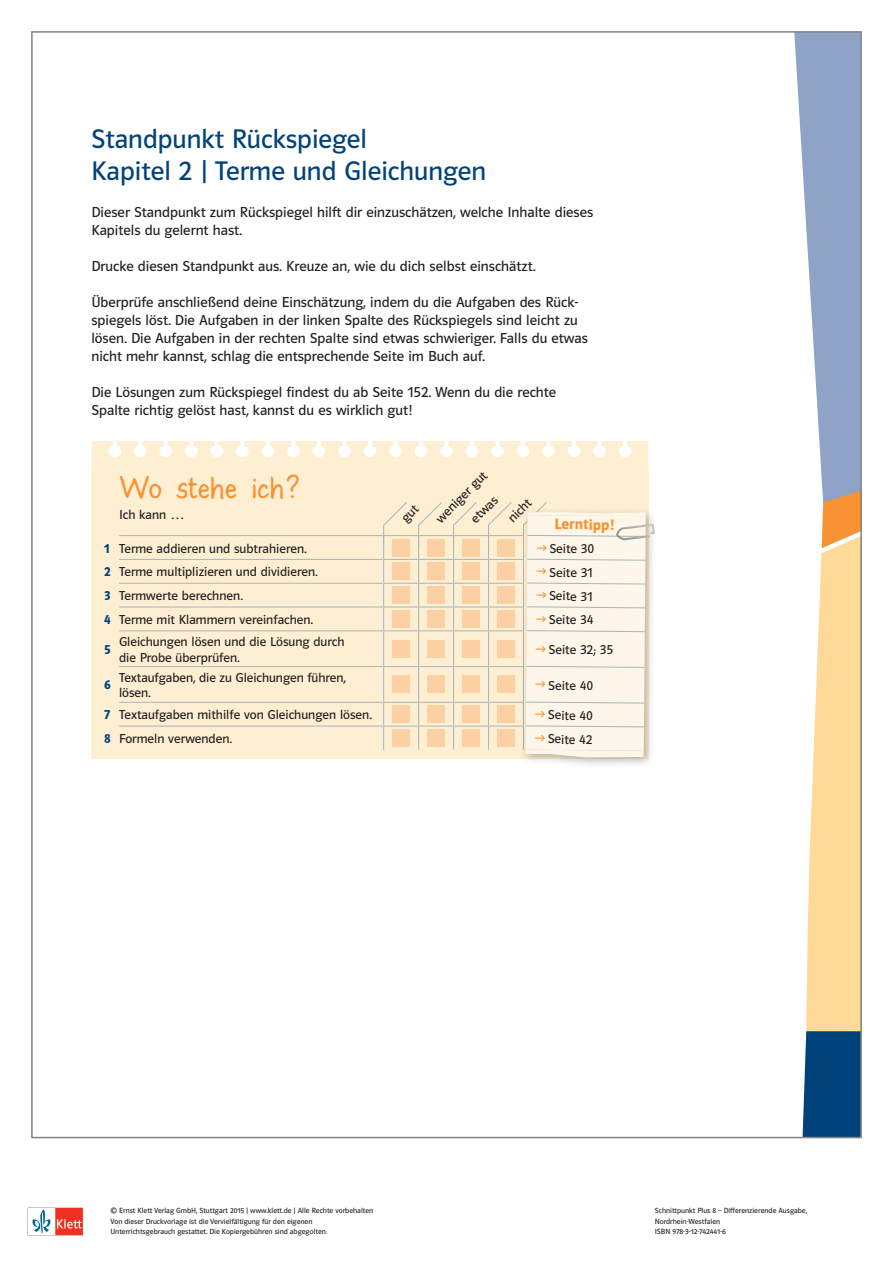
<style>
.page{position:relative;width:893px;height:1263px;background:#fff}
.page>*{position:absolute;margin:0;border:0;box-sizing:border-box;transform-origin:0 0}
.t1{font:34.5px "Hand Druck Schrift";letter-spacing:.01em;color:#f79332}
.t2{font:27px/32.4px "Polo MA11 K Buch";color:#00437a}
.t3{font:15.3px "Polo MA11 K Hfett";letter-spacing:-.01em;color:#f79332}
.t4{font:14.55px/18px "Polo MA11 K Buch";color:#231f20}
.t5{font:13.05px/23.9px "Polo MA11 K Buch";color:#231f20}
.t6{font:13.05px "Polo MA11 K Hfett";color:#00437a}
.t7{font:7.5px/10.1px "Polo ST11 K Buch";color:#231f20}
.s1{font-family:"Polo MA11 K Hfett";color:#00437a}
</style>
<div class="page">
<svg style="left:32px;top:1208px;width:51px;height:27px"></svg>
<svg style="left:794px;top:34px;width:65px;height:1101px"></svg>
<div style="left:91px;top:469px;width:557px;height:289px;background:#feefd2"></div>
<svg style="left:91px;top:441px;width:557px;height:28px"></svg>
<hr style="left:119px;top:666px;width:265px;height:1px;background:#a7b6be">
<hr style="left:384px;top:666px;width:35px;height:1px;background:#a7b6be">
<hr style="left:419px;top:666px;width:35px;height:1px;background:#a7b6be">
<hr style="left:454px;top:666px;width:34px;height:1px;background:#a7b6be">
<hr style="left:488px;top:666px;width:36px;height:1px;background:#a7b6be">
<hr style="left:119px;top:702px;width:265px;height:1px;background:#a7b6be">
<hr style="left:119px;top:726px;width:265px;height:1px;background:#a7b6be">
<hr style="left:384px;top:726px;width:35px;height:1px;background:#a7b6be">
<hr style="left:419px;top:726px;width:35px;height:1px;background:#a7b6be">
<hr style="left:454px;top:726px;width:34px;height:1px;background:#a7b6be">
<hr style="left:488px;top:726px;width:36px;height:1px;background:#a7b6be">
<hr style="left:119px;top:535px;width:264px;height:1px;background:#a7b6be">
<hr style="left:419px;top:535px;width:35px;height:1px;background:#a7b6be">
<hr style="left:454px;top:535px;width:34px;height:1px;background:#a7b6be">
<hr style="left:488px;top:535px;width:36px;height:1px;background:#a7b6be">
<hr style="left:119px;top:559px;width:265px;height:1px;background:#a7b6be">
<hr style="left:419px;top:559px;width:35px;height:1px;background:#a7b6be">
<hr style="left:454px;top:559px;width:34px;height:1px;background:#a7b6be">
<hr style="left:488px;top:559px;width:36px;height:1px;background:#a7b6be">
<hr style="left:119px;top:583px;width:265px;height:1px;background:#a7b6be">
<hr style="left:419px;top:583px;width:35px;height:1px;background:#a7b6be">
<hr style="left:454px;top:583px;width:34px;height:1px;background:#a7b6be">
<hr style="left:488px;top:583px;width:36px;height:1px;background:#a7b6be">
<hr style="left:119px;top:607px;width:265px;height:1px;background:#a7b6be">
<hr style="left:419px;top:607px;width:35px;height:1px;background:#a7b6be">
<hr style="left:454px;top:607px;width:34px;height:1px;background:#a7b6be">
<hr style="left:488px;top:607px;width:36px;height:1px;background:#a7b6be">
<hr style="left:119px;top:630px;width:265px;height:1px;background:#a7b6be">
<hr style="left:384px;top:630px;width:35px;height:1px;background:#a7b6be">
<hr style="left:383px;top:631px;width:1px;height:35px;background:#a7b6be">
<hr style="left:419px;top:630px;width:35px;height:1px;background:#a7b6be">
<hr style="left:418px;top:631px;width:1px;height:35px;background:#a7b6be">
<hr style="left:454px;top:630px;width:34px;height:1px;background:#a7b6be">
<hr style="left:453px;top:631px;width:1px;height:35px;background:#a7b6be">
<hr style="left:488px;top:630px;width:36px;height:1px;background:#a7b6be">
<hr style="left:488px;top:631px;width:1px;height:35px;background:#a7b6be">
<hr style="left:383px;top:667px;width:1px;height:35px;background:#a7b6be">
<hr style="left:418px;top:667px;width:1px;height:35px;background:#a7b6be">
<hr style="left:453px;top:667px;width:1px;height:35px;background:#a7b6be">
<hr style="left:488px;top:667px;width:1px;height:35px;background:#a7b6be">
<hr style="left:384px;top:702px;width:35px;height:1px;background:#a7b6be">
<hr style="left:419px;top:702px;width:35px;height:1px;background:#a7b6be">
<hr style="left:454px;top:702px;width:34px;height:1px;background:#a7b6be">
<hr style="left:488px;top:702px;width:36px;height:1px;background:#a7b6be">
<svg style="left:383px;top:703px;width:1px;height:47px"></svg>
<svg style="left:418px;top:703px;width:1px;height:47px"></svg>
<svg style="left:453px;top:703px;width:1px;height:47px"></svg>
<svg style="left:488px;top:703px;width:1px;height:47px"></svg>
<div style="left:428px;top:539px;width:17px;height:17px;background:#fdd0a4"></div>
<div style="left:463px;top:539px;width:17px;height:17px;background:#fdd0a4"></div>
<div style="left:497px;top:539px;width:17px;height:17px;background:#fdd0a4"></div>
<div style="left:428px;top:563px;width:17px;height:17px;background:#fdd0a4"></div>
<div style="left:463px;top:563px;width:17px;height:17px;background:#fdd0a4"></div>
<div style="left:497px;top:563px;width:17px;height:17px;background:#fdd0a4"></div>
<div style="left:428px;top:587px;width:17px;height:17px;background:#fdd0a4"></div>
<div style="left:463px;top:587px;width:17px;height:17px;background:#fdd0a4"></div>
<div style="left:497px;top:587px;width:17px;height:17px;background:#fdd0a4"></div>
<div style="left:428px;top:610px;width:17px;height:17px;background:#fdd0a4"></div>
<div style="left:463px;top:610px;width:17px;height:17px;background:#fdd0a4"></div>
<div style="left:497px;top:610px;width:17px;height:17px;background:#fdd0a4"></div>
<div style="left:393px;top:640px;width:17px;height:17px;background:#fdd0a4"></div>
<div style="left:428px;top:640px;width:17px;height:17px;background:#fdd0a4"></div>
<div style="left:463px;top:640px;width:17px;height:17px;background:#fdd0a4"></div>
<div style="left:497px;top:640px;width:17px;height:17px;background:#fdd0a4"></div>
<div style="left:393px;top:676px;width:17px;height:17px;background:#fdd0a4"></div>
<div style="left:428px;top:676px;width:17px;height:17px;background:#fdd0a4"></div>
<div style="left:463px;top:676px;width:17px;height:17px;background:#fdd0a4"></div>
<div style="left:497px;top:676px;width:17px;height:17px;background:#fdd0a4"></div>
<div style="left:393px;top:706px;width:17px;height:17px;background:#fdd0a4"></div>
<div style="left:428px;top:706px;width:17px;height:17px;background:#fdd0a4"></div>
<div style="left:463px;top:706px;width:17px;height:17px;background:#fdd0a4"></div>
<div style="left:497px;top:706px;width:17px;height:17px;background:#fdd0a4"></div>
<div style="left:393px;top:730px;width:17px;height:17px;background:#fdd0a4"></div>
<div style="left:428px;top:730px;width:17px;height:17px;background:#fdd0a4"></div>
<div style="left:463px;top:730px;width:17px;height:17px;background:#fdd0a4"></div>
<div style="left:497px;top:730px;width:17px;height:17px;background:#fdd0a4"></div>
<svg style="left:453px;top:502px;width:24px;height:128px"></svg>
<svg style="left:488px;top:502px;width:24px;height:128px"></svg>
<div style="left:521px;top:506px;width:136px;height:262px;background:#231f20;opacity:.3"></div>
<svg style="left:523px;top:491px;width:133px;height:266px"></svg>
<svg style="left:383px;top:502px;width:59px;height:128px"></svg>
<h2 class="t2" style="left:91px;top:123px;width:397px">Standpunkt Rückspiegel<br>Kapitel 2 | Terme und Gleichungen</h2>
<p class="t4" style="left:91px;top:203px;width:503px">Dieser Standpunkt zum Rückspiegel hilft dir einzuschätzen, welche Inhalte dieses<br>Kapitels du gelernt hast.</p>
<p class="t4" style="left:91px;top:257px;width:446px">Drucke diesen Standpunkt aus. Kreuze an, wie du dich selbst einschätzt.</p>
<p class="t4" style="left:91px;top:293px;width:498px">Überprüfe anschließend deine Einschätzung, indem du die Aufgaben des Rück&shy;spiegels löst. Die Aufgaben in der linken Spalte des Rückspiegels sind leicht zu lösen. Die Aufgaben in der rechten Spalte sind etwas schwieriger. Falls du etwas nicht mehr kannst, schlag die entsprechende Seite im Buch auf.</p>
<p class="t4" style="left:91px;top:383px;width:466px">Die Lösungen zum Rückspiegel findest du ab Seite 152. Wenn du die rechte<br>Spalte richtig gelöst hast, kannst du es wirklich gut!</p>
<h1 class="t1" style="left:119px;top:468px;width:181px">Wo stehe ich?</h1>
<p class="t5" style="left:119px;top:503px;width:67px">Ich kann …</p>
<p class="t5" style="left:104px;top:536px;width:215px"><span class="s1">1</span> Terme addieren und subtrahieren.<br><span class="s1">2</span> Terme multiplizieren und dividieren.<br><span class="s1">3</span> Termwerte berechnen.<br><span class="s1">4</span> Terme mit Klammern vereinfachen.</p>
<p class="t6" style="left:104px;top:642px;width:8px">5</p>
<p class="t5" style="left:119px;top:634px;width:227px;line-height:15.8px">Gleichungen lösen und die Lösung durch die Probe überprüfen.</p>
<p class="t6" style="left:104px;top:678px;width:8px">6</p>
<p class="t5" style="left:119px;top:669px;width:229px;line-height:15.8px">Textaufgaben, die zu Gleichungen führen, lösen.</p>
<p class="t5" style="left:104px;top:703px;width:269px"><span class="s1">7</span> Textaufgaben mithilfe von Gleichungen lösen.<br><span class="s1">8</span> Formeln verwenden.</p>
<p class="t5" style="left:430px;top:512px;width:68px;rotate:-45deg">weniger gut</p>
<p class="t5" style="left:464px;top:513px;width:34px;rotate:-45deg">etwas</p>
<p class="t5" style="left:502px;top:512px;width:29px;rotate:-45deg">nicht</p>
<p class="t3" style="left:554px;top:516px;width:62px">Lerntipp!</p>
<p class="t5" style="left:549px;top:537px;width:47px;text-align:justify">Seite 30<br>Seite 31<br>Seite 31<br>Seite 34</p>
<p class="t5" style="left:548px;top:638px;width:66px">Seite 32; 35</p>
<p class="t5" style="left:548px;top:674px;width:46px">Seite 40</p>
<p class="t5" style="left:548px;top:703px;width:47px">Seite 40<br>Seite 42</p>
<p class="t7" style="left:111px;top:1206px;width:264px">© Ernst Klett Verlag GmbH, Stuttgart 2015 | www.klett.de | Alle Rechte vorbehalten<br>Von dieser Druckvorlage ist die Vervielfältigung für den eigenen<br>Unterrichtsgebrauch gestattet. Die Kopiergebühren sind abgegolten.</p>
<p class="t7" style="left:655px;top:1206px;width:154px">Schnittpunkt Plus 8 – Differenzierende Ausgabe,<br>Nordrhein-Westfalen<br>ISBN 978-3-12-742441-6</p>
</div>
